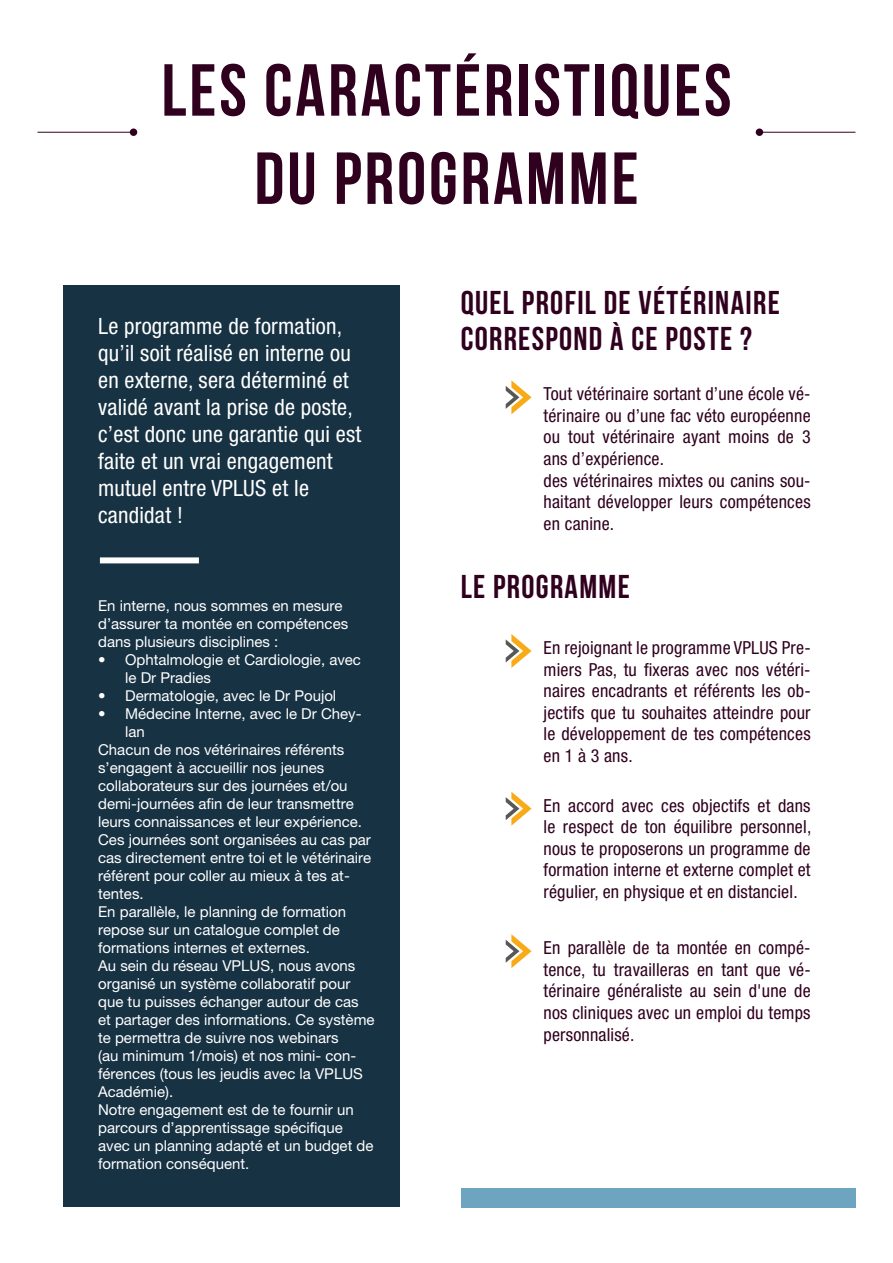
<style>
.page{position:relative;width:893px;height:1263px;background:#fff}
.page>*{position:absolute;margin:0;border:0;box-sizing:border-box;transform-origin:0 0}
.t1{font:700 73.5px/88.2px "Bebas Neue";letter-spacing:.04em;color:#30011e;text-align:center}
.t2{font:700 33px/36px "Bebas Neue";letter-spacing:.04em;color:#30011e}
.t3{font:condensed 22.5px/27px "Helvetica Neue LT Pro";letter-spacing:.01em;color:#fff}
.t4{font:condensed 18px/21.6px "Helvetica Neue LT Pro";letter-spacing:.01em;color:#30011e;text-align:justify}
.t5{font:15px/18px "Helvetica Neue LT Pro";color:#fff}
</style>
<div class="page">
<hr style="left:37px;top:132px;width:94px;height:1px;background:#30011e">
<div style="left:130px;top:128px;width:7px;height:8px;background:#30011e;border-radius:50%"></div>
<hr style="left:759px;top:132px;width:96px;height:1px;background:#30011e">
<div style="left:756px;top:128px;width:7px;height:8px;background:#30011e;border-radius:50%"></div>
<div style="left:64px;top:286px;width:336px;height:921px;background:#173243"></div>
<div style="left:100px;top:557px;width:99px;height:6px;background:#fff"></div>
<svg style="left:506px;top:380px;width:26px;height:34px"></svg>
<svg style="left:506px;top:634px;width:26px;height:34px"></svg>
<svg style="left:506px;top:792px;width:26px;height:34px"></svg>
<svg style="left:506px;top:934px;width:26px;height:34px"></svg>
<div style="left:461px;top:1188px;width:395px;height:19px;background:#6da4bf"></div>
<h1 class="t1" style="left:161px;top:45px;width:571px">LES CARACTÉRISTIQUES<br>DU PROGRAMME</h1>
<h3 class="t3" style="left:98px;top:313px;width:265px">Le programme de formation, qu’il soit réalisé en interne ou en externe, sera déterminé et validé avant la prise de poste, c’est donc une garantie qui est faite et un vrai engagement mutuel entre VPLUS et le candidat !</h3>
<p class="t5" style="left:98px;top:596px;width:252px">En interne, nous sommes en mesure d’assurer ta montée en compétences dans plusieurs disciplines :</p>
<p class="t5" style="left:125px;top:650px;width:237px;text-indent:-27px">• Ophtalmologie et Cardiologie, avec le Dr Pradies</p>
<p class="t5" style="left:98px;top:686px;width:240px">• Dermatologie, avec le Dr Poujol</p>
<p class="t5" style="left:98px;top:704px;width:265px">• Médecine Interne, avec le Dr Chey-</p>
<p class="t5" style="left:125px;top:722px;width:21px">lan</p>
<p class="t5" style="left:98px;top:740px;width:248px">Chacun de nos vétérinaires référents</p>
<p class="t5" style="left:98px;top:758px;width:228px">s’engagent à accueillir nos jeunes</p>
<p class="t5" style="left:98px;top:776px;width:251px">collaborateurs sur des journées et/ou</p>
<p class="t5" style="left:98px;top:794px;width:257px">demi-journées afin de leur transmettre</p>
<p class="t5" style="left:98px;top:812px;width:265px">leurs connaissances et leur expérience.</p>
<p class="t5" style="left:98px;top:830px;width:274px">Ces journées sont organisées au cas par</p>
<p class="t5" style="left:98px;top:848px;width:275px">cas directement entre toi et le vétérinaire</p>
<p class="t5" style="left:98px;top:866px;width:253px">référent pour coller au mieux à tes at-</p>
<p class="t5" style="left:98px;top:884px;width:47px">tentes.</p>
<p class="t5" style="left:98px;top:902px;width:250px">En parallèle, le planning de formation</p>
<p class="t5" style="left:98px;top:920px;width:243px">repose sur un catalogue complet de</p>
<p class="t5" style="left:98px;top:938px;width:213px">formations internes et externes.</p>
<p class="t5" style="left:98px;top:956px;width:259px">Au sein du réseau VPLUS, nous avons</p>
<p class="t5" style="left:98px;top:974px;width:254px">organisé un système collaboratif pour</p>
<p class="t5" style="left:98px;top:992px;width:262px">que tu puisses échanger autour de cas</p>
<p class="t5" style="left:98px;top:1010px;width:278px">et partager des informations. Ce système</p>
<p class="t5" style="left:98px;top:1028px;width:242px">te permettra de suivre nos webinars</p>
<p class="t5" style="left:98px;top:1046px;width:260px">(au minimum 1/mois) et nos mini- con-</p>
<p class="t5" style="left:98px;top:1064px;width:266px">férences (tous les jeudis avec la VPLUS</p>
<p class="t5" style="left:98px;top:1082px;width:77px">Académie).</p>
<p class="t5" style="left:98px;top:1100px;width:257px">Notre engagement est de te fournir un</p>
<p class="t5" style="left:98px;top:1118px;width:246px">parcours d’apprentissage spécifique</p>
<p class="t5" style="left:98px;top:1136px;width:277px">avec un planning adapté et un budget de</p>
<p class="t5" style="left:98px;top:1154px;width:153px">formation conséquent.</p>
<h2 class="t2" style="left:461px;top:284px;width:321px">QUEL PROFIL DE VÉTÉRINAIRE<br>CORRESPOND À CE POSTE ?</h2>
<p class="t4" style="left:544px;top:383px;width:269px;text-align:left">Tout vétérinaire sortant d’une école vé&shy;térinaire ou d’une fac véto européenne ou tout vétérinaire ayant moins de 3 ans d’expérience.<br>des vétérinaires mixtes ou canins sou&shy;haitant développer leurs compétences en canine.</p>
<h2 class="t2" style="left:461px;top:568px;width:171px">LE PROGRAMME</h2>
<p class="t4" style="left:544px;top:637px;width:269px">En rejoignant le programme VPLUS Pre&shy;miers Pas, tu fixeras avec nos vétéri&shy;naires encadrants et référents les ob&shy;jectifs que tu souhaites atteindre pour le développement de tes compétences en 1 à 3 ans.</p>
<p class="t4" style="left:544px;top:794px;width:269px">En accord avec ces objectifs et dans le respect de ton équilibre personnel, nous te proposerons un programme de formation interne et externe complet et régulier, en physique et en distanciel.</p>
<p class="t4" style="left:544px;top:937px;width:269px">En parallèle de ta montée en compé&shy;tence, tu travailleras en tant que vé&shy;térinaire généraliste au sein d'une de nos cliniques avec un emploi du temps personnalisé.</p>
</div>
